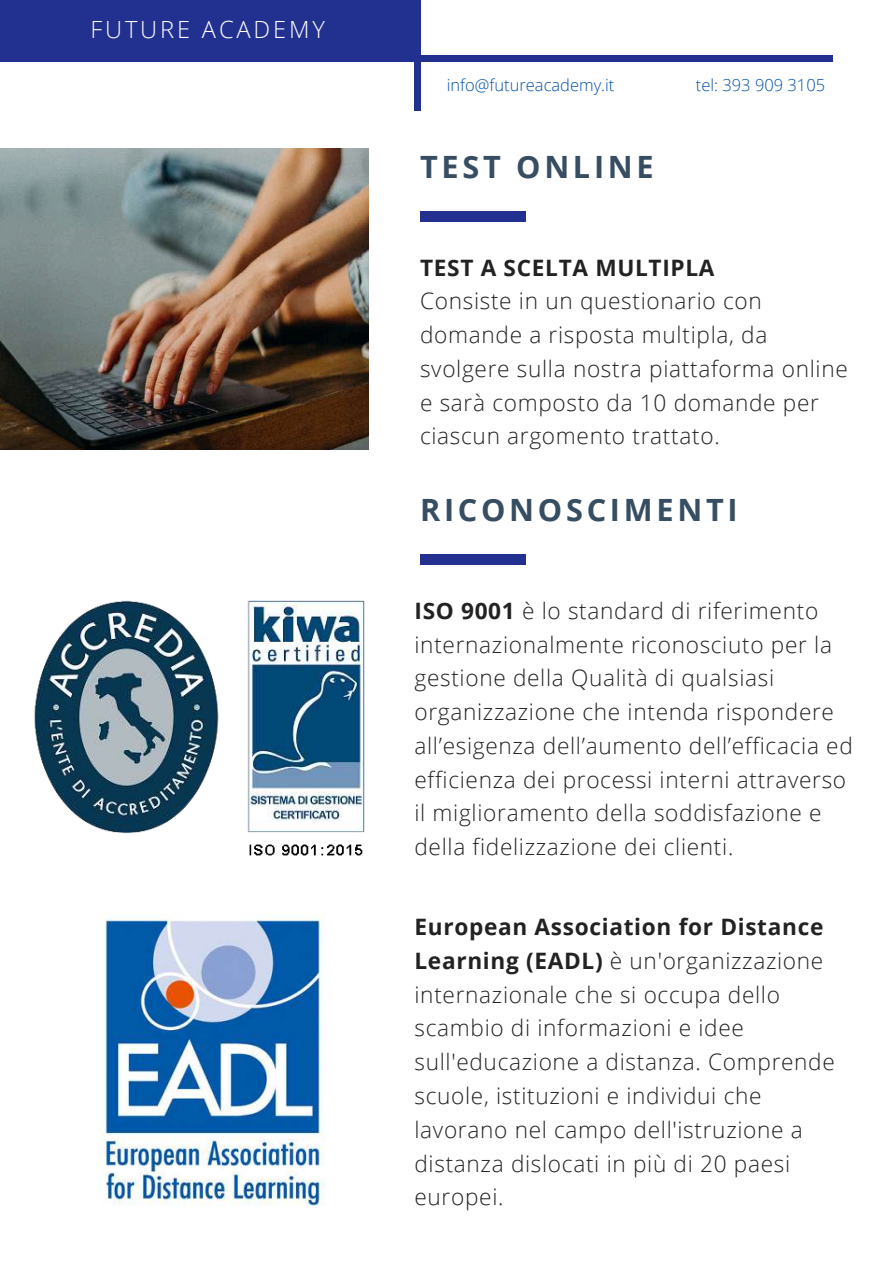
<style>
.page{position:relative;width:894px;height:1264px;background:#fff}
.page>*{position:absolute;margin:0;border:0;box-sizing:border-box;transform-origin:0 0}
.t1{font:700 30.75px "Open Sans";letter-spacing:.12em;color:#364d62}
.t2{font:300 23.7px "Open Sans";letter-spacing:.12em;color:#fff}
.t3{font:300 22.65px/33.8px "Open Sans";letter-spacing:.03em;color:#222}
.t4{font:700 22.65px "Open Sans";letter-spacing:.03em;color:#222}
.t5{font:300 16.5px "Open Sans";color:#0351a8}
.s1{font-weight:700}
</style>
<div class="page">
<div style="left:414px;top:0;width:6px;height:111px;background:#223090"></div>
<div style="left:0;top:56px;width:832px;height:5px;background:#223090"></div>
<div style="left:0;top:0;width:417px;height:57px;background:#223090"></div>
<img style="left:0;top:148px;width:368px;height:301px">
<img style="left:34px;top:600px;width:331px;height:256px">
<div style="left:420px;top:211px;width:105px;height:10px;background:#223090"></div>
<div style="left:420px;top:554px;width:105px;height:10px;background:#223090"></div>
<img style="left:100px;top:913px;width:226px;height:293px">
<p class="t2" style="left:90px;top:12px;width:236px">FUTURE ACADEMY</p>
<p class="t5" style="left:446px;top:73px;width:169px">info@futureacademy.it</p>
<p class="t5" style="left:695px;top:73px;width:131px">tel: 393 909 3105</p>
<h1 class="t1" style="left:420px;top:145px;width:235px">TEST ONLINE</h1>
<p class="t4" style="left:420px;top:251px;width:296px">TEST A SCELTA MULTIPLA</p>
<p class="t3" style="left:420px;top:283px;width:429px">Consiste in un questionario con domande a risposta multipla, da svolgere sulla nostra piattaforma online e sarà composto da 10 domande per ciascun argomento trattato.</p>
<h1 class="t1" style="left:420px;top:488px;width:319px">RICONOSCIMENTI</h1>
<p class="t3" style="left:414px;top:593px;width:439px"><span class="s1">ISO 9001</span> è lo standard di riferimento internazionalmente riconosciuto per la gestione della Qualità di qualsiasi organizzazione che intenda rispondere all’esigenza dell’aumento dell’efficacia ed efficienza dei processi interni attraverso il miglioramento della soddisfazione e della fidelizzazione dei clienti.</p>
<p class="t3" style="left:414px;top:909px;width:422px"><span class="s1">European Association for Distance Learning (EADL)</span> è un'organizzazione internazionale che si occupa dello scambio di informazioni e idee sull'educazione a distanza. Comprende scuole, istituzioni e individui che lavorano nel campo dell'istruzione a distanza dislocati in più di 20 paesi europei.</p>
</div>
